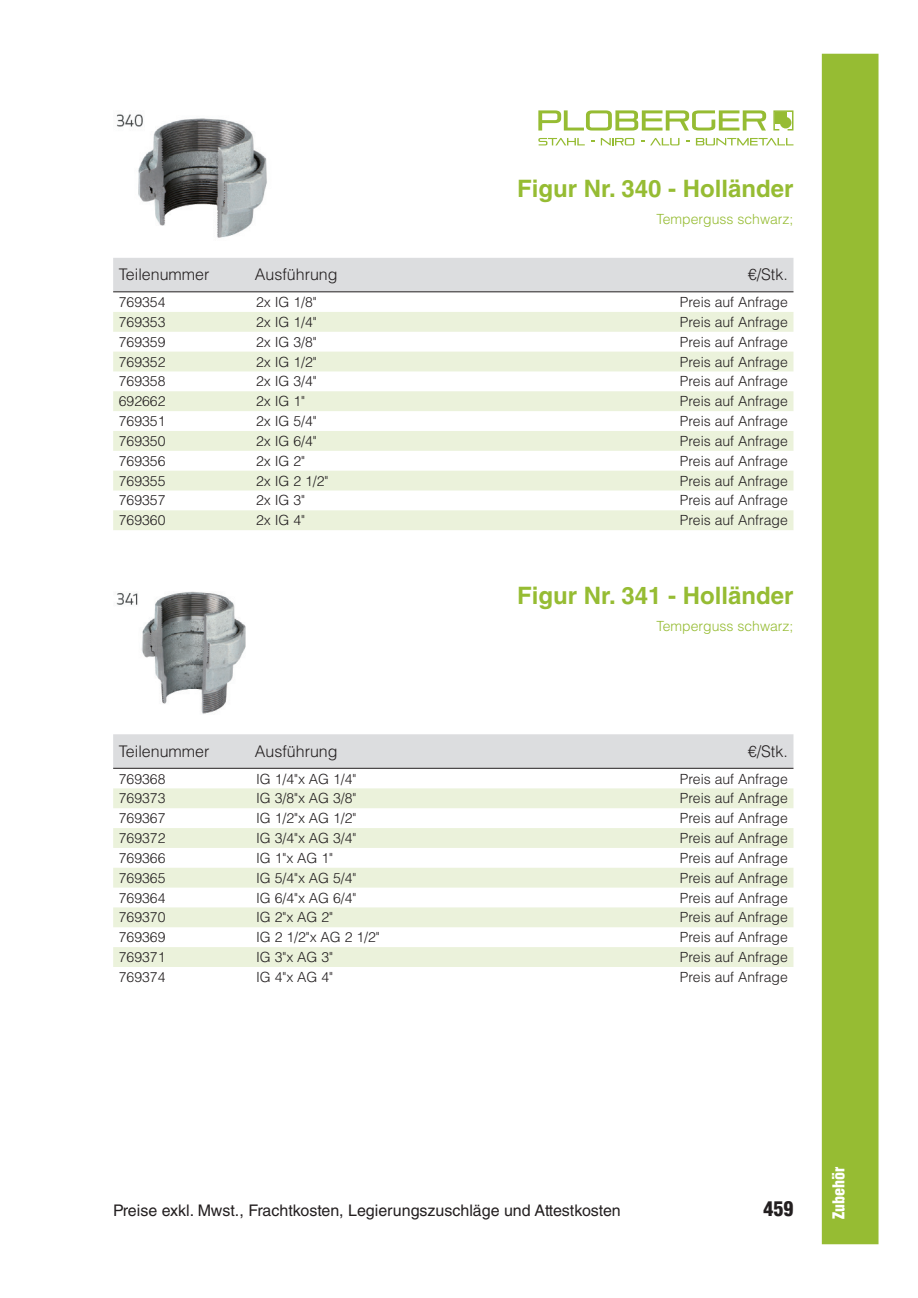
<style>
.page{position:relative;width:918px;height:1298px;background:#fff}
.page>*{position:absolute;margin:0;border:0;box-sizing:border-box;transform-origin:0 0}
.t1{font:700 24px "Helvetica LT Pro";color:#96bc33}
.t2{font:900 condensed 20px "Helvetica LT Std";color:#231f20}
.t3{font:16px "Helvetica LT Std";color:#231f20}
.t4{font:300 16px "Helvetica LT Pro";color:#231f20}
.t5{font:900 condensed 16px "Helvetica LT Std";color:#fff}
.t6{font:300 14px "Helvetica LT Pro";color:#231f20}
.t7{font:300 14px "Helvetica LT Pro";color:#96bc33}
</style>
<div class="page">
<svg style="left:538px;top:110px;width:228px;height:21px"></svg>
<svg style="left:773px;top:110px;width:20px;height:21px"></svg>
<div style="left:775px;top:112px;width:12px;height:12px;background:#96bc33"></div>
<div style="left:780px;top:117px;width:11px;height:11px;background:#96bc33;border-radius:50%"></div>
<svg style="left:538px;top:138px;width:47px;height:7px"></svg>
<svg style="left:601px;top:138px;width:33px;height:7px"></svg>
<svg style="left:641px;top:138px;width:39px;height:7px"></svg>
<svg style="left:696px;top:138px;width:97px;height:7px"></svg>
<div style="left:113px;top:258px;width:680px;height:33px;background:#dcdddf"></div>
<svg style="left:113px;top:292px;width:680px;height:1px"></svg>
<svg style="left:113px;top:312px;width:680px;height:218px;fill:#ebf2db"></svg>
<hr style="left:113px;top:291px;width:680px;height:1px;background:#231f20">
<img style="left:116px;top:114px;width:151px;height:124px">
<div style="left:113px;top:734px;width:680px;height:34px;background:#dcdddf"></div>
<svg style="left:113px;top:788px;width:680px;height:179px;fill:#ebf2db"></svg>
<hr style="left:113px;top:768px;width:680px;height:1px;background:#231f20">
<img style="left:116px;top:591px;width:130px;height:123px">
<div style="left:822px;top:54px;width:57px;height:1190px;background:#96bc33"></div>
<h1 class="t1" style="left:517px;top:180px;width:278px">Figur Nr. 340 - Holländer</h1>
<p class="t7" style="left:657px;top:213px;width:138px">Temperguss schwarz;</p>
<p class="t4" style="left:119px;top:268px;width:92px">Teilenummer</p>
<p class="t4" style="left:255px;top:268px;width:84px">Ausführung</p>
<p class="t4" style="left:748px;top:268px;width:41px">€/Stk.</p>
<p class="t6" style="left:119px;top:296px;width:48px">769354</p>
<p class="t6" style="left:256px;top:296px;width:62px">2x IG 1/8"</p>
<p class="t6" style="left:680px;top:296px;width:109px">Preis auf Anfrage</p>
<p class="t6" style="left:119px;top:316px;width:48px">769353</p>
<p class="t6" style="left:256px;top:316px;width:62px">2x IG 1/4"</p>
<p class="t6" style="left:680px;top:316px;width:109px">Preis auf Anfrage</p>
<p class="t6" style="left:119px;top:336px;width:48px">769359</p>
<p class="t6" style="left:256px;top:336px;width:62px">2x IG 3/8"</p>
<p class="t6" style="left:680px;top:336px;width:109px">Preis auf Anfrage</p>
<p class="t6" style="left:119px;top:356px;width:48px">769352</p>
<p class="t6" style="left:256px;top:356px;width:62px">2x IG 1/2"</p>
<p class="t6" style="left:680px;top:356px;width:109px">Preis auf Anfrage</p>
<p class="t6" style="left:119px;top:376px;width:48px">769358</p>
<p class="t6" style="left:256px;top:376px;width:62px">2x IG 3/4"</p>
<p class="t6" style="left:680px;top:376px;width:109px">Preis auf Anfrage</p>
<p class="t6" style="left:119px;top:395px;width:48px">692662</p>
<p class="t6" style="left:256px;top:395px;width:51px">2x IG 1"</p>
<p class="t6" style="left:680px;top:395px;width:109px">Preis auf Anfrage</p>
<p class="t6" style="left:119px;top:415px;width:48px">769351</p>
<p class="t6" style="left:256px;top:415px;width:62px">2x IG 5/4"</p>
<p class="t6" style="left:680px;top:415px;width:109px">Preis auf Anfrage</p>
<p class="t6" style="left:119px;top:435px;width:48px">769350</p>
<p class="t6" style="left:256px;top:435px;width:62px">2x IG 6/4"</p>
<p class="t6" style="left:680px;top:435px;width:109px">Preis auf Anfrage</p>
<p class="t6" style="left:119px;top:455px;width:48px">769356</p>
<p class="t6" style="left:256px;top:455px;width:51px">2x IG 2"</p>
<p class="t6" style="left:680px;top:455px;width:109px">Preis auf Anfrage</p>
<p class="t6" style="left:119px;top:475px;width:48px">769355</p>
<p class="t6" style="left:256px;top:475px;width:74px">2x IG 2 1/2"</p>
<p class="t6" style="left:680px;top:475px;width:109px">Preis auf Anfrage</p>
<p class="t6" style="left:119px;top:495px;width:48px">769357</p>
<p class="t6" style="left:256px;top:495px;width:51px">2x IG 3"</p>
<p class="t6" style="left:680px;top:495px;width:109px">Preis auf Anfrage</p>
<p class="t6" style="left:119px;top:514px;width:48px">769360</p>
<p class="t6" style="left:256px;top:514px;width:51px">2x IG 4"</p>
<p class="t6" style="left:680px;top:514px;width:109px">Preis auf Anfrage</p>
<h1 class="t1" style="left:517px;top:587px;width:278px">Figur Nr. 341 - Holländer</h1>
<p class="t7" style="left:657px;top:621px;width:138px">Temperguss schwarz;</p>
<p class="t4" style="left:119px;top:745px;width:92px">Teilenummer</p>
<p class="t4" style="left:255px;top:745px;width:84px">Ausführung</p>
<p class="t4" style="left:748px;top:745px;width:41px">€/Stk.</p>
<p class="t6" style="left:119px;top:773px;width:48px">769368</p>
<p class="t6" style="left:256px;top:773px;width:102px">IG 1/4"x AG 1/4"</p>
<p class="t6" style="left:680px;top:773px;width:109px">Preis auf Anfrage</p>
<p class="t6" style="left:119px;top:792px;width:48px">769373</p>
<p class="t6" style="left:256px;top:792px;width:102px">IG 3/8"x AG 3/8"</p>
<p class="t6" style="left:680px;top:792px;width:109px">Preis auf Anfrage</p>
<p class="t6" style="left:119px;top:812px;width:48px">769367</p>
<p class="t6" style="left:256px;top:812px;width:102px">IG 1/2"x AG 1/2"</p>
<p class="t6" style="left:680px;top:812px;width:109px">Preis auf Anfrage</p>
<p class="t6" style="left:119px;top:832px;width:48px">769372</p>
<p class="t6" style="left:256px;top:832px;width:102px">IG 3/4"x AG 3/4"</p>
<p class="t6" style="left:680px;top:832px;width:109px">Preis auf Anfrage</p>
<p class="t6" style="left:119px;top:852px;width:48px">769366</p>
<p class="t6" style="left:256px;top:852px;width:79px">IG 1"x AG 1"</p>
<p class="t6" style="left:680px;top:852px;width:109px">Preis auf Anfrage</p>
<p class="t6" style="left:119px;top:872px;width:48px">769365</p>
<p class="t6" style="left:256px;top:872px;width:102px">IG 5/4"x AG 5/4"</p>
<p class="t6" style="left:680px;top:872px;width:109px">Preis auf Anfrage</p>
<p class="t6" style="left:119px;top:892px;width:48px">769364</p>
<p class="t6" style="left:256px;top:892px;width:102px">IG 6/4"x AG 6/4"</p>
<p class="t6" style="left:680px;top:892px;width:109px">Preis auf Anfrage</p>
<p class="t6" style="left:119px;top:912px;width:48px">769370</p>
<p class="t6" style="left:256px;top:912px;width:79px">IG 2"x AG 2"</p>
<p class="t6" style="left:680px;top:912px;width:109px">Preis auf Anfrage</p>
<p class="t6" style="left:119px;top:931px;width:48px">769369</p>
<p class="t6" style="left:256px;top:931px;width:125px">IG 2 1/2"x AG 2 1/2"</p>
<p class="t6" style="left:680px;top:931px;width:109px">Preis auf Anfrage</p>
<p class="t6" style="left:119px;top:951px;width:48px">769371</p>
<p class="t6" style="left:256px;top:951px;width:79px">IG 3"x AG 3"</p>
<p class="t6" style="left:680px;top:951px;width:109px">Preis auf Anfrage</p>
<p class="t6" style="left:119px;top:971px;width:48px">769374</p>
<p class="t6" style="left:256px;top:971px;width:79px">IG 4"x AG 4"</p>
<p class="t6" style="left:680px;top:971px;width:109px">Preis auf Anfrage</p>
<p class="t3" style="left:113px;top:1204px;width:509px">Preise exkl. Mwst., Frachtkosten, Legierungszuschläge und Attestkosten</p>
<h2 class="t2" style="left:763px;top:1197px;width:31px">459</h2>
<p class="t5" style="left:830px;top:1219px;width:54px;rotate:-90deg">Zubehör</p>
</div>
